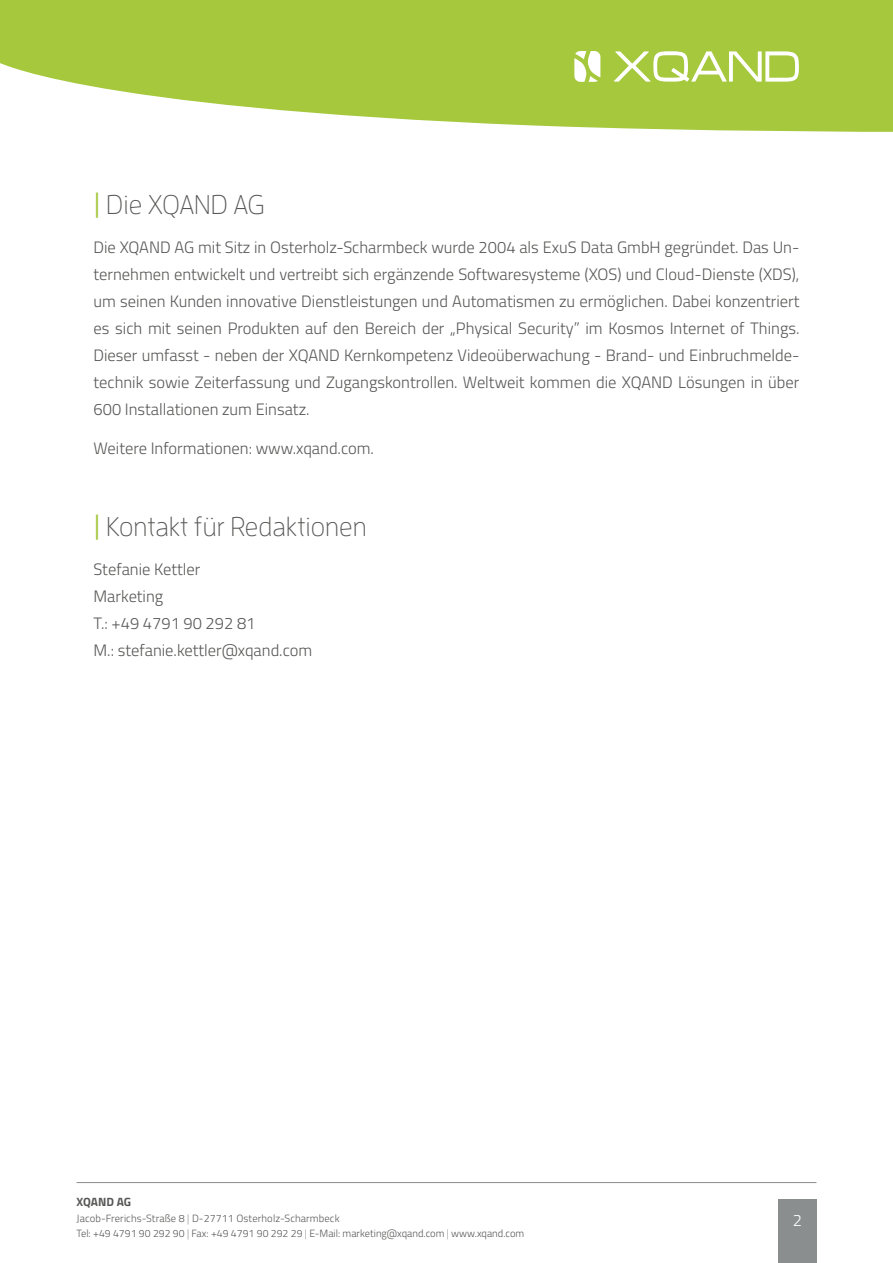
<style>
.page{position:relative;width:893px;height:1263px;background:#fff}
.page>*{position:absolute;margin:0;border:0;box-sizing:border-box;transform-origin:0 0}
.t1{font:300 27px "Enzo OT";color:#575756}
.t2{font:300 16.5px/27px "Titillium";color:#575756}
.t3{font:300 16.5px "Titillium";color:#fff}
.t4{font:700 12px "Titillium";letter-spacing:-.01em;color:#575756}
.t5{font:300 10.5px/15px "Titillium";color:#575756}
.s1{font-weight:500;color:#a5c83e}
.s2{font-weight:100}
</style>
<div class="page">
<svg style="left:0;top:0;width:893px;height:132px;background:#b1cf57"></svg>
<svg style="left:614px;top:51px;width:185px;height:31px"></svg>
<svg style="left:574px;top:51px;width:26px;height:31px"></svg>
<div style="left:778px;top:1199px;width:38px;height:64px;background:#8a8e8e"></div>
<hr style="left:77px;top:1182px;width:739px;height:1px;background:#8a8e8e">
<h1 class="t1" style="left:94px;top:188px;width:173px"><span class="s1">|</span> Die XQAND AG</h1>
<p class="t2" style="left:94px;top:233px;width:707px;text-align:justify">Die XQAND AG mit Sitz in Osterholz-Scharmbeck wurde 2004 als ExuS Data GmbH gegründet. Das Un&shy;ternehmen entwickelt und vertreibt sich ergänzende Softwaresysteme (XOS) und Cloud-Dienste (XDS), um seinen Kunden innovative Dienstleistungen und Automatismen zu ermöglichen. Dabei konzentriert es sich mit seinen Produkten auf den Bereich der „Physical Security” im Kosmos Internet of Things.<br>Dieser umfasst - neben der XQAND Kernkompetenz Videoüberwachung - Brand- und Einbruchmelde&shy;technik sowie Zeiterfassung und Zugangskontrollen. Weltweit kommen die XQAND Lösungen in über 600 Installationen zum Einsatz.</p>
<p class="t2" style="left:94px;top:434px;width:282px">Weitere Informationen: www.xqand.com.</p>
<h1 class="t1" style="left:94px;top:510px;width:275px"><span class="s1">|</span> Kontakt für Redaktionen</h1>
<p class="t2" style="left:94px;top:555px;width:220px">Stefanie Kettler<br>Marketing<br>T.: +49 4791 90 292 81<br>M.: stefanie.kettler@xqand.com</p>
<p class="t4" style="left:77px;top:1193px;width:56px">XQAND AG</p>
<p class="t5" style="left:77px;top:1210px;width:449px">Jacob-Frerichs-Straße 8 <span class="s2">|</span> D-27711 Osterholz-Scharmbeck<br>Tel: +49 4791 90 292 90 <span class="s2">|</span> Fax: +49 4791 90 292 29 <span class="s2">|</span> E-Mail: marketing@xqand.com <span class="s2">|</span> www.xqand.com</p>
<p class="t3" style="left:793px;top:1208px;width:11px">2</p>
</div>
